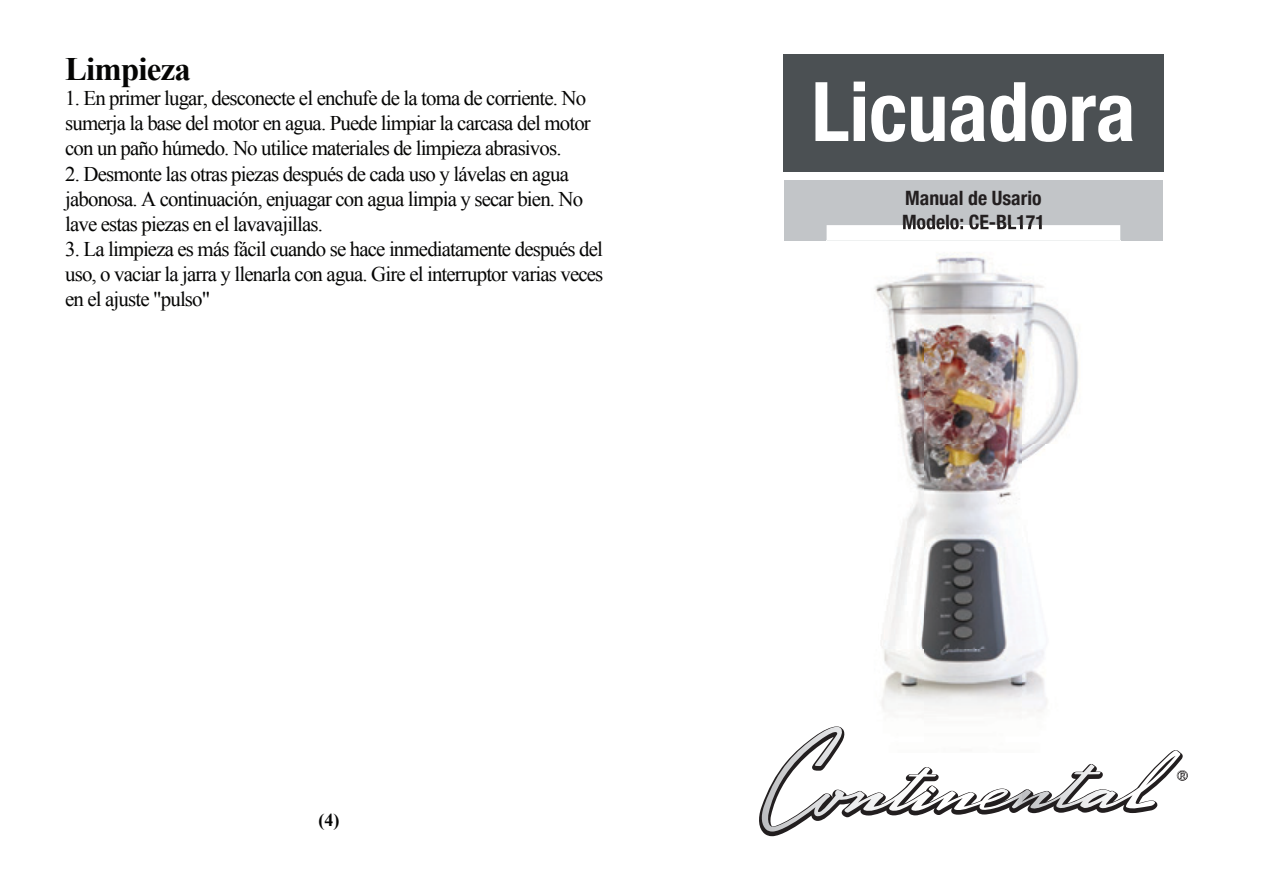
<style>
.page{position:relative;width:1263px;height:893px;background:#fff}
.page>*{position:absolute;margin:0;border:0;box-sizing:border-box;transform-origin:0 0}
.t1{font:700 condensed 82.2px "Helvetica Neue";color:#fff}
.t2{font:700 32.7px "Times New Roman";color:#050504}
.t3{font:20.85px/25px "Times New Roman";letter-spacing:-.04em;color:#050504}
.t4{font:700 condensed 19.8px/24px "Helvetica Neue";color:#231f20}
.t5{font:700 18px "Times New Roman";color:#050504}
</style>
<div class="page">
<div style="left:783px;top:54px;width:381px;height:118px;background:#4b5053"></div>
<div style="left:784px;top:180px;width:379px;height:60px;background:#c2c5c8"></div>
<img style="left:827px;top:240px;width:293px;height:472px">
<div style="left:827px;top:225px;width:293px;height:15px;background:#fff"></div>
<img style="left:903px;top:225px;width:139px;height:4px">
<svg style="left:759px;top:726px;width:86px;height:110px"></svg>
<svg style="left:760px;top:736px;width:428px;height:95px"></svg>
<h2 class="t2" style="left:65px;top:47px;width:127px">Limpieza</h2>
<p class="t3" style="left:65px;top:85px;width:527px">1. En primer lugar, desconecte el enchufe de la toma de corriente. No sumerja la base del motor en agua. Puede limpiar la carcasa del motor con un paño húmedo. No utilice materiales de limpieza abrasivos.</p>
<p class="t3" style="left:65px;top:161px;width:520px">2. Desmonte las otras piezas después de cada uso y lávelas en agua jabonosa. A continuación, enjuagar con agua limpia y secar bien. No lave estas piezas en el lavavajillas.</p>
<p class="t3" style="left:65px;top:236px;width:540px;text-align:justify">3. La limpieza es más fácil cuando se hace inmediatamente después del uso, o vaciar la jarra y llenarla con agua. Gire el interruptor varias veces en el ajuste "pulso"</p>
<p class="t5" style="left:319px;top:807px;width:22px">(4)</p>
<h1 class="t1" style="left:811px;top:43px;width:326px">Licuadora</h1>
<p class="t4" style="left:902px;top:185px;width:144px">Manual de Usario<br>Modelo: CE-BL171</p>
</div>
